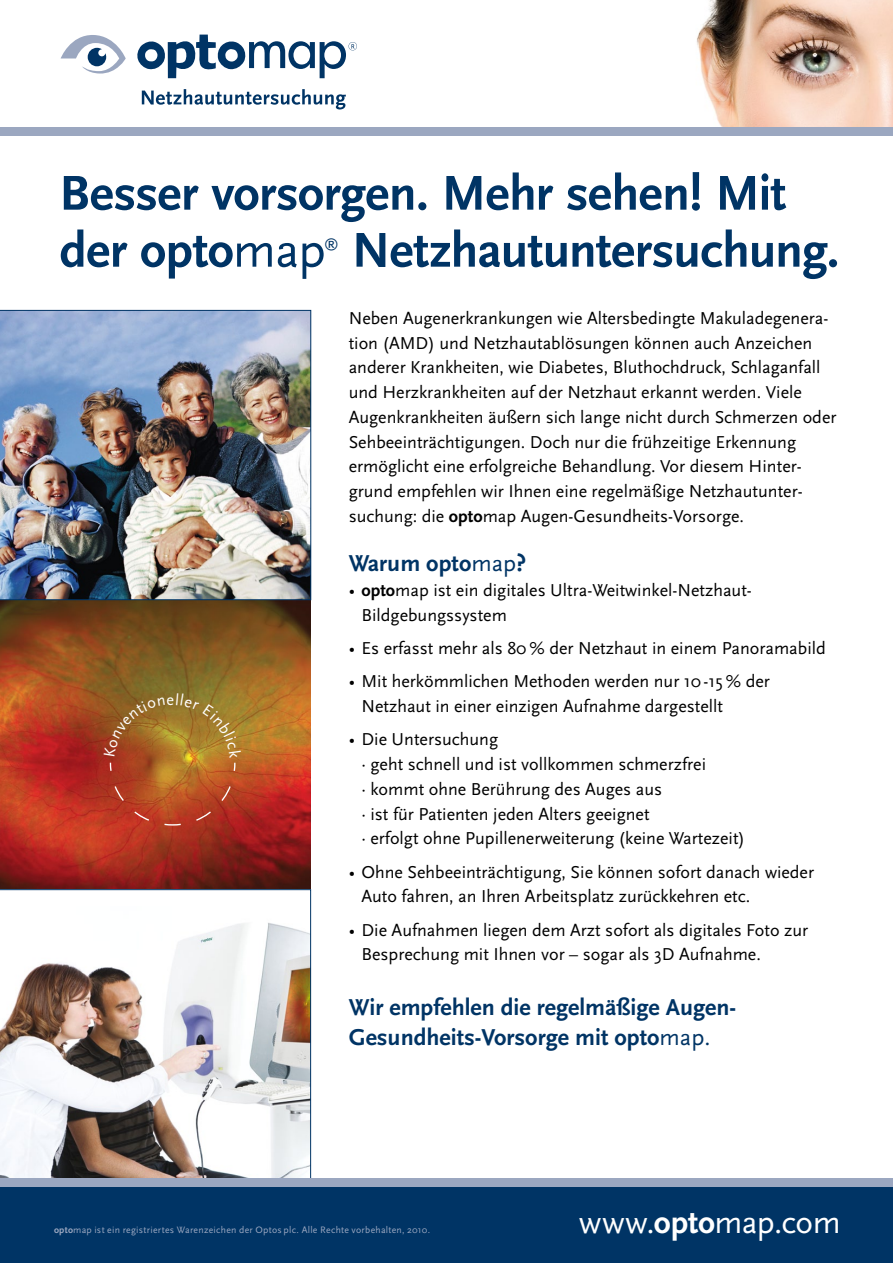
<style>
.page{position:relative;width:893px;height:1263px;background:#fff}
.page>*{position:absolute;margin:0;border:0;box-sizing:border-box;transform-origin:0 0}
.t1{font:700 51px/57px "Scala Sans";letter-spacing:-.015em;color:#003465}
.t2{font:33px "Scala Sans OT";letter-spacing:-.01em;color:#fff}
.t3{font:700 24px/30px "Scala Sans";color:#003465}
.t4{font:18px/24.8px "Scala Sans OT";color:#000}
.t5{font:14.85px "Scala Sans OT";color:#003465}
.t6{font:9.75px "Scala Sans OT";letter-spacing:.025em;color:#9ba7c0}
.s1{font-family:"Scala Sans OT";font-weight:400}
.s2{font-family:"Scala Sans";font-weight:700}
.s3{font-weight:700}
</style>
<div class="page">
<img style="left:0;top:600px;width:311px;height:289px">
<svg style="left:0;top:889px;width:311px;height:289px"></svg>
<img style="left:0;top:310px;width:311px;height:290px">
<div style="left:0;top:1186px;width:893px;height:77px;background:#003465"></div>
<div style="left:0;top:1178px;width:893px;height:8px;background:#9ba7c0"></div>
<img style="left:634px;top:0;width:259px;height:128px">
<svg style="left:137px;top:35px;width:220px;height:43px"></svg>
<svg style="left:61px;top:35px;width:65px;height:39px"></svg>
<svg style="left:142px;top:89px;width:204px;height:20px"></svg>
<div style="left:0;top:128px;width:893px;height:8px;background:#9ba7c0"></div>
<svg style="left:104px;top:693px;width:138px;height:133px;background:#ab5f27"></svg>
<h1 class="t1" style="left:60px;top:166px;width:728px">Besser vorsorgen. Mehr sehen! Mit der opto<span class="s1">map</span></h1>
<p class="t5" style="left:324px;top:235px;width:16px">®</p>
<h1 class="t1" style="left:352px;top:223px;width:489px">Netzhautuntersuchung.</h1>
<p class="t4" style="left:349px;top:306px;width:489px">Neben Augenerkrankungen wie Altersbedingte Makuladegenera&shy;tion (AMD) und Netzhautablösungen können auch Anzeichen anderer Krankheiten, wie Diabetes, Bluthochdruck, Schlaganfall und Herzkrankheiten auf der Netzhaut erkannt werden. Viele Augenkrankheiten äußern sich lange nicht durch Schmerzen oder Sehbeeinträchtigungen. Doch nur die frühzeitige Erkennung ermöglicht eine erfolgreiche Behandlung. Vor diesem Hinter&shy;grund empfehlen wir Ihnen eine regelmäßige Netzhautunter&shy;suchung: die <span class="s2">opto</span>map Augen-Gesundheits-Vorsorge.</p>
<h3 class="t3" style="left:349px;top:549px;width:179px">Warum opto<span class="s1">map</span>?</h3>
<p class="t4" style="left:361px;top:578px;width:392px;text-indent:-13px">• <span class="s2">opto</span>map ist ein digitales Ultra-Weitwinkel-Netzhaut-<br>Bildgebungssystem</p>
<p class="t4" style="left:349px;top:636px;width:479px">• Es erfasst mehr als 80 % der Netzhaut in einem Panoramabild</p>
<p class="t4" style="left:361px;top:669px;width:410px;text-indent:-13px">• Mit herkömmlichen Methoden werden nur 10-15 % der<br>Netzhaut in einer einzigen Aufnahme dargestellt</p>
<p class="t4" style="left:361px;top:727px;width:385px;text-indent:-13px">• Die Untersuchung<br>· geht schnell und ist vollkommen schmerzfrei<br>· kommt ohne Berührung des Auges aus<br>· ist für Patienten jeden Alters geeignet<br>· erfolgt ohne Pupillenerweiterung (keine Wartezeit)</p>
<p class="t4" style="left:361px;top:860px;width:454px;text-indent:-13px">• Ohne Sehbeeinträchtigung, Sie können sofort danach wieder<br>Auto fahren, an Ihren Arbeitsplatz zurückkehren etc.</p>
<p class="t4" style="left:361px;top:918px;width:448px;text-indent:-13px">• Die Aufnahmen liegen dem Arzt sofort als digitales Foto zur<br>Besprechung mit Ihnen vor – sogar als 3D Aufnahme.</p>
<h3 class="t3" style="left:349px;top:993px;width:389px">Wir empfehlen die regelmäßige Augen-<br>Gesundheits-Vorsorge mit opto<span class="s1">map.</span></h3>
<p class="t6" style="left:54px;top:1225px;width:378px"><span class="s3">opto</span>map ist ein registriertes Warenzeichen der Optos plc. Alle Rechte vorbehalten, 2010.</p>
<h2 class="t2" style="left:579px;top:1204px;width:263px">www.<span class="s2">opto</span>map.com</h2>
</div>
